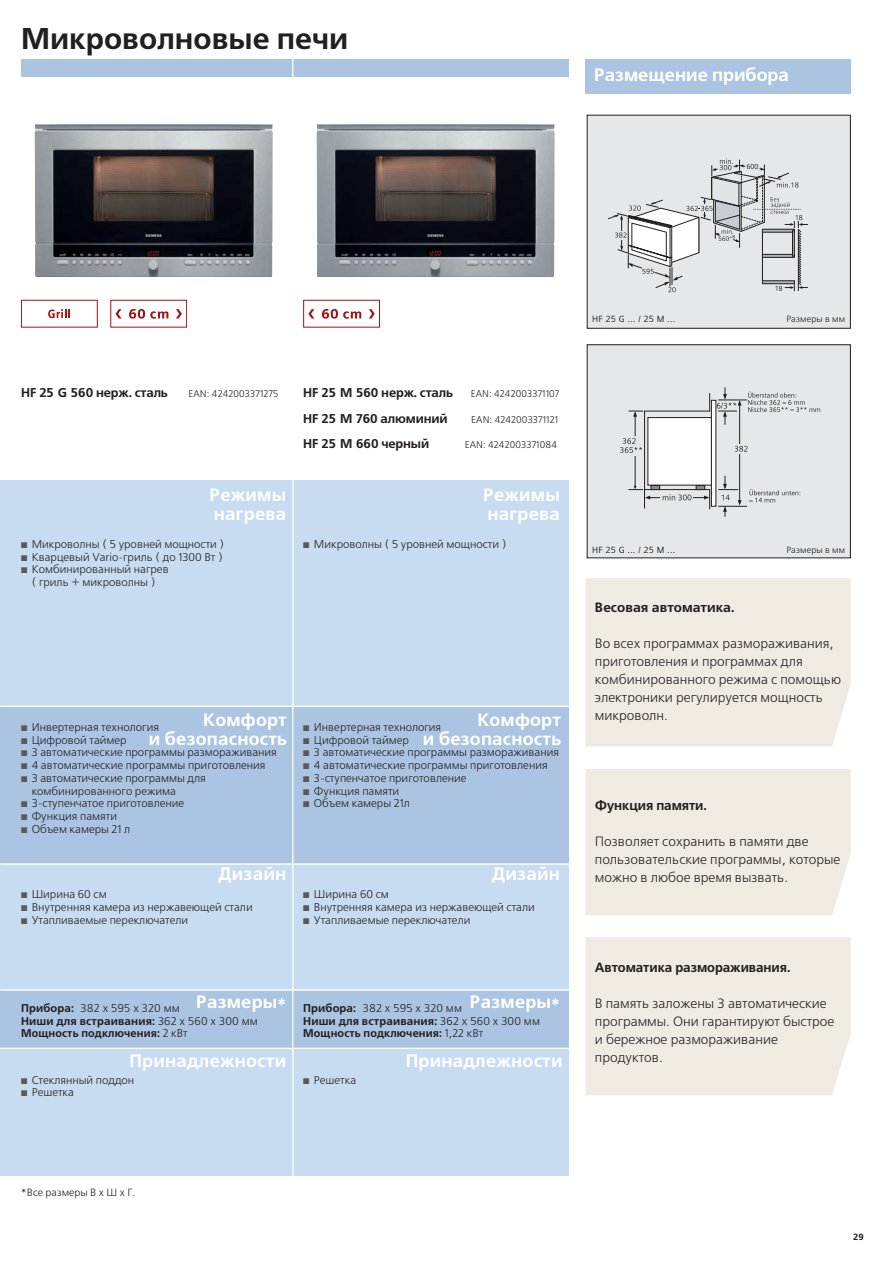
<style>
.page{position:relative;width:893px;height:1263px;background:#fff}
.page>*{position:absolute;margin:0;border:0;box-sizing:border-box;transform-origin:0 0}
.t1{font:700 30px "Free Set C";color:#231f20}
.t2{font:700 18px/19.2px "Free Set C";letter-spacing:.01em;color:#fff;text-align:right}
.t3{font:13.5px/18px "Free Set C";color:#231f20}
.t4{font:700 13.5px "Free Set C";letter-spacing:-.005em;color:#231f20;scale:.96 1}
.t5{font:700 13.5px "Free Set C";letter-spacing:-.005em;color:#231f20}
.t6{font:700 12.75px "Free Set C";letter-spacing:-.01em;color:#231f20}
.t7{font:11.25px/12.8px "Free Set C";color:#231f20;text-align:center}
.t8{font:700 11.25px/12.8px "Free Set C";letter-spacing:.01em;color:#231f20}
.t9{font:10.5px "Free Set C";color:#231f20}
.t10{font:9.75px "Free Set C";letter-spacing:.01em;color:#231f20}
.t11{font:9px "Siemens Sans";letter-spacing:.01em;color:#231f20}
.t12{font:9px "Free Set C";letter-spacing:.01em;color:#231f20}
.t13{font:700 9px "Free Set C";color:#231f20}
.s1{color:#58595b}
.s2{font-weight:400}
</style>
<div class="page">
<div style="left:0;top:484px;width:568px;height:691px;background:#aac4e1"></div>
<div style="left:21px;top:59px;width:547px;height:18px;background:#aac4e1"></div>
<img style="left:316px;top:124px;width:239px;height:153px">
<img style="left:35px;top:124px;width:238px;height:153px">
<div style="left:0;top:481px;width:568px;height:226px;background:#c7dbf1"></div>
<div style="left:0;top:864px;width:568px;height:127px;background:#c7dbf1"></div>
<div style="left:0;top:1048px;width:568px;height:128px;background:#c7dbf1"></div>
<hr style="left:0;top:706px;width:575px;height:1px;background:#fff">
<hr style="left:0;top:863px;width:571px;height:2px;background:#fff">
<hr style="left:0;top:989px;width:570px;height:2px;background:#fff">
<hr style="left:0;top:1048px;width:571px;height:1px;background:#fff">
<hr style="left:292px;top:53px;width:1px;height:1152px;background:#fff">
<div style="left:21px;top:300px;width:77px;height:28px;border:1px solid #a21317"></div>
<svg style="left:48px;top:309px;width:22px;height:9px"></svg>
<div style="left:110px;top:300px;width:77px;height:28px;border:1px solid #a21317"></div>
<svg style="left:115px;top:309px;width:6px;height:9px"></svg>
<svg style="left:129px;top:309px;width:39px;height:10px"></svg>
<svg style="left:176px;top:309px;width:6px;height:9px"></svg>
<div style="left:303px;top:300px;width:77px;height:28px;border:1px solid #a21317"></div>
<svg style="left:308px;top:309px;width:6px;height:9px"></svg>
<svg style="left:322px;top:309px;width:39px;height:10px"></svg>
<svg style="left:369px;top:309px;width:6px;height:9px"></svg>
<div style="left:587px;top:115px;width:263px;height:213px;background:#e6e7e8"></div>
<svg style="left:608px;top:158px;width:199px;height:134px"></svg>
<div style="left:587px;top:345px;width:263px;height:213px;background:#e6e7e8"></div>
<div style="left:711px;top:400px;width:5px;height:106px;background:#fff"></div>
<div style="left:711px;top:400px;width:5px;height:107px;border:1px solid #231f20"></div>
<hr style="left:739px;top:402px;width:1px;height:101px;background:#231f20">
<div style="left:736px;top:444px;width:10px;height:9px;background:#e2e4e7"></div>
<svg style="left:734px;top:446px;width:13px;height:6px"></svg>
<svg style="left:716px;top:388px;width:104px;height:37px"></svg>
<svg style="left:620px;top:393px;width:90px;height:117px"></svg>
<svg style="left:718px;top:476px;width:82px;height:40px"></svg>
<div style="left:585px;top:60px;width:265px;height:34px;background:#aac4e1"></div>
<div style="left:585px;top:769px;width:265px;height:146px;background:#efebe3"></div>
<div style="left:585px;top:937px;width:265px;height:158px;background:#efebe3"></div>
<div style="left:585px;top:578px;width:265px;height:168px;background:#efebe3"></div>
<p class="t1" style="left:21px;top:26px;width:329px">Mикроволновые печи</p>
<p class="t2" style="left:594px;top:66px;width:196px">Размещение прибора</p>
<p class="t11" style="left:592px;top:316px;width:85px">HF 25 G ... / 25 M ...</p>
<p class="t12" style="left:786px;top:316px;width:60px">Размеры в мм</p>
<p class="t6" style="left:21px;top:388px;width:148px">HF 25 G 560 нерж. сталь</p>
<p class="t10" style="left:188px;top:390px;width:91px">EAN: 4242003371275</p>
<p class="t6" style="left:303px;top:388px;width:151px">HF 25 M 560 нерж. сталь</p>
<p class="t10" style="left:471px;top:390px;width:90px">EAN: 4242003371107</p>
<p class="t6" style="left:303px;top:413px;width:146px">HF 25 M 760 алюминий</p>
<p class="t10" style="left:471px;top:415px;width:88px">EAN: 4242003371121</p>
<p class="t6" style="left:303px;top:439px;width:127px">HF 25 M 660 черный</p>
<p class="t10" style="left:464px;top:441px;width:94px">EAN: 4242003371084</p>
<p class="t2" style="left:209px;top:487px;width:78px;text-align:left">Режимы нагрева</p>
<p class="t2" style="left:483px;top:487px;width:78px;text-align:left">Режимы нагрева</p>
<p class="t7" style="left:21px;top:539px;width:205px"><span class="s1">■</span> Микроволны ( 5 уровней мощности )</p>
<p class="t7" style="left:21px;top:551px;width:203px"><span class="s1">■</span> Кварцевый Vario-гриль ( до 1300 Вт )</p>
<p class="t7" style="left:21px;top:564px;width:149px"><span class="s1">■</span> Комбинированный нагрев ( гриль + микроволны )</p>
<p class="t7" style="left:303px;top:539px;width:205px"><span class="s1">■</span> Микроволны ( 5 уровней мощности )</p>
<p class="t11" style="left:592px;top:546px;width:85px">HF 25 G ... / 25 M ...</p>
<p class="t12" style="left:786px;top:546px;width:60px">Размеры в мм</p>
<p class="t2" style="left:149px;top:711px;width:140px">Комфорт<br>и безопасность</p>
<p class="t7" style="left:21px;top:721px;width:139px"><span class="s1">■</span> Инвертерная технология</p>
<p class="t7" style="left:21px;top:734px;width:107px"><span class="s1">■</span> Цифровой таймер</p>
<p class="t7" style="left:21px;top:747px;width:257px"><span class="s1">■</span> 3 автоматические программы размораживания</p>
<p class="t7" style="left:21px;top:760px;width:246px"><span class="s1">■</span> 4 автоматические программы приготовления</p>
<p class="t7" style="left:32px;top:772px;width:175px;text-align:left;text-indent:-11px"><span class="s1">■</span> 3 автоматические программы для комбинированного режима</p>
<p class="t7" style="left:21px;top:798px;width:165px"><span class="s1">■</span> 3-ступенчатое приготовление</p>
<p class="t7" style="left:21px;top:811px;width:97px"><span class="s1">■</span> Функция памяти</p>
<p class="t7" style="left:21px;top:823px;width:111px"><span class="s1">■</span> Объем камеры 21 л</p>
<p class="t2" style="left:423px;top:711px;width:140px">Комфорт<br>и безопасность</p>
<p class="t7" style="left:303px;top:721px;width:139px"><span class="s1">■</span> Инвертерная технология</p>
<p class="t7" style="left:303px;top:734px;width:107px"><span class="s1">■</span> Цифровой таймер</p>
<p class="t7" style="left:303px;top:747px;width:257px"><span class="s1">■</span> 3 автоматические программы размораживания</p>
<p class="t7" style="left:303px;top:760px;width:246px"><span class="s1">■</span> 4 автоматические программы приготовления</p>
<p class="t7" style="left:303px;top:772px;width:165px"><span class="s1">■</span> 3-ступенчатое приготовление</p>
<p class="t7" style="left:303px;top:785px;width:97px"><span class="s1">■</span> Функция памяти</p>
<p class="t7" style="left:303px;top:798px;width:108px"><span class="s1">■</span> Объем камеры 21л</p>
<p class="t2" style="left:218px;top:866px;width:69px">Дизайн</p>
<p class="t2" style="left:492px;top:866px;width:69px">Дизайн</p>
<p class="t5" style="left:595px;top:602px;width:141px">Весовая автоматика.</p>
<p class="t3" style="left:595px;top:635px;width:248px">Во всех программах размораживания, приготовления и программах для комбинированного режима с помощью электроники регулируется мощность микроволн.</p>
<p class="t4" style="left:595px;top:800px;width:118px">Функция памяти.</p>
<p class="t3" style="left:595px;top:833px;width:247px">Позволяет сохранить в памяти две пользовательские программы, которые можно в любое время вызвать.</p>
<p class="t7" style="left:21px;top:889px;width:87px"><span class="s1">■</span> Ширина 60 см</p>
<p class="t7" style="left:21px;top:901px;width:233px"><span class="s1">■</span> Внутренняя камера из нержавеющей стали</p>
<p class="t7" style="left:21px;top:914px;width:169px"><span class="s1">■</span> Утапливаемые переключатели</p>
<p class="t7" style="left:303px;top:889px;width:87px"><span class="s1">■</span> Ширина 60 см</p>
<p class="t7" style="left:303px;top:901px;width:233px"><span class="s1">■</span> Внутренняя камера из нержавеющей стали</p>
<p class="t7" style="left:303px;top:914px;width:169px"><span class="s1">■</span> Утапливаемые переключатели</p>
<p class="t2" style="left:196px;top:994px;width:91px">Размеры*</p>
<p class="t8" style="left:21px;top:1003px;width:238px">Прибора: <span class="s2">382 х 595 х 320 мм<br></span>Ниши для встраивания: <span class="s2">362 х 560 х 300 мм<br></span>Мощность подключения: <span class="s2">2 кВт</span></p>
<p class="t2" style="left:470px;top:994px;width:91px">Размеры*</p>
<p class="t8" style="left:303px;top:1003px;width:238px">Прибора: <span class="s2">382 х 595 х 320 мм<br></span>Ниши для встраивания: <span class="s2">362 х 560 х 300 мм<br></span>Мощность подключения: <span class="s2">1,22 кВт</span></p>
<p class="t2" style="left:129px;top:1053px;width:158px">Принадлежности</p>
<p class="t2" style="left:406px;top:1053px;width:158px">Принадлежности</p>
<p class="t4" style="left:595px;top:962px;width:205px">Автоматика размораживания.</p>
<p class="t3" style="left:595px;top:995px;width:241px">В память заложены 3 автоматические программы. Они гарантируют быстрое и бережное размораживание продуктов.</p>
<p class="t7" style="left:21px;top:1074px;width:115px"><span class="s1">■</span> Стеклянный поддон</p>
<p class="t7" style="left:21px;top:1087px;width:54px"><span class="s1">■</span> Решетка</p>
<p class="t7" style="left:303px;top:1074px;width:54px"><span class="s1">■</span> Решетка</p>
<p class="t9" style="left:21px;top:1188px;width:116px">*Все размеры В х Ш х Г.</p>
<p class="t13" style="left:853px;top:1234px;width:12px">29</p>
</div>
